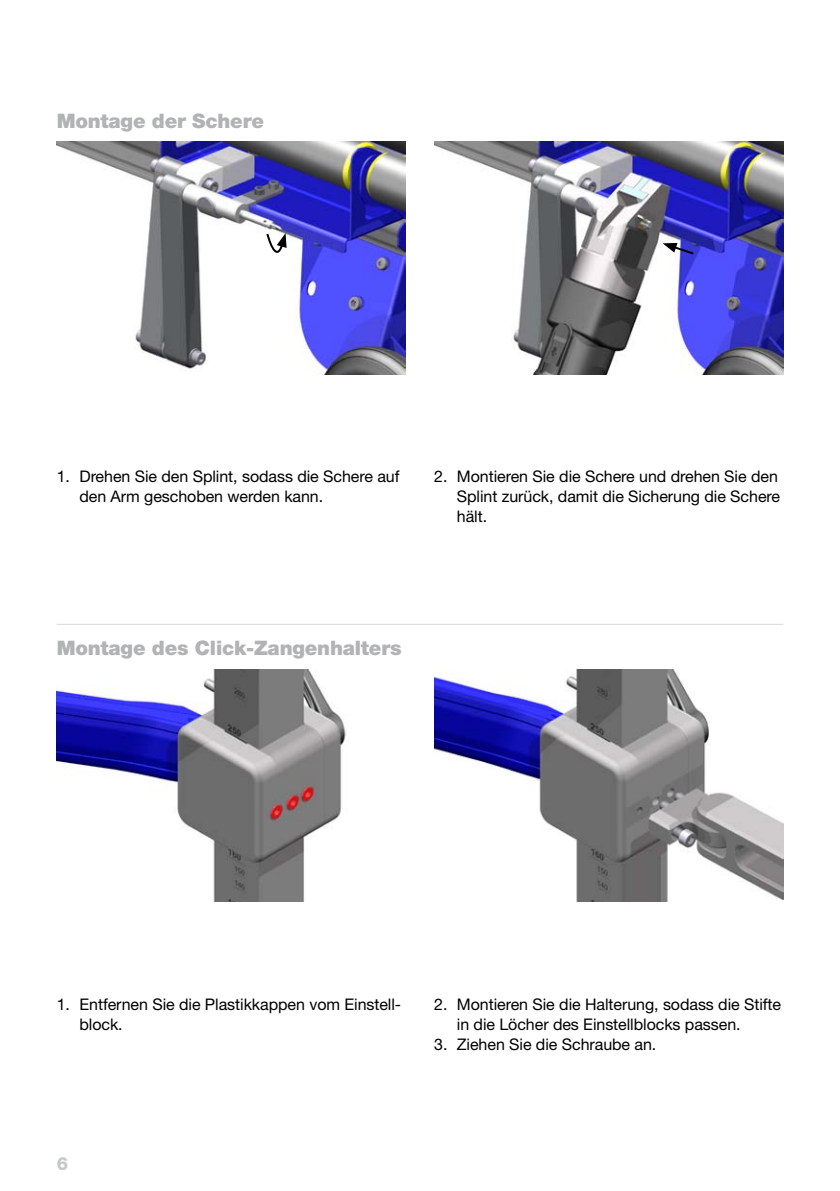
<style>
.page{position:relative;width:840px;height:1191px;background:#fff}
.page>*{position:absolute;margin:0;border:0;box-sizing:border-box;transform-origin:0 0}
.t1{font:900 20px "Helvetica Neue LT Pro";letter-spacing:-.01em;color:#b1b3b4}
.t2{font:800 18px "Helvetica Neue LT Pro";color:#c6c7c8}
.t3{font:16px/20px "Helvetica Neue LT Pro";letter-spacing:-.005em;color:#000}
</style>
<div class="page">
<img style="left:57px;top:669px;width:289px;height:232px">
<img style="left:57px;top:142px;width:348px;height:232px">
<img style="left:434px;top:669px;width:348px;height:232px">
<img style="left:434px;top:142px;width:348px;height:232px">
<svg style="left:265px;top:232px;width:21px;height:35px"></svg>
<hr style="left:57px;top:624px;width:725px;height:1px;background:#d9dadb">
<svg style="left:662px;top:243px;width:33px;height:13px"></svg>
<p class="t1" style="left:57px;top:108px;width:208px">Montage der Schere</p>
<p class="t3" style="left:79px;top:466px;width:321px;text-indent:-23px">1. Drehen Sie den Splint, sodass die Schere auf den Arm geschoben werden kann.</p>
<p class="t3" style="left:456px;top:466px;width:324px;text-indent:-23px">2. Montieren Sie die Schere und drehen Sie den<br>Splint zurück, damit die Sicherung die Schere hält.</p>
<p class="t1" style="left:57px;top:636px;width:346px">Montage des Click-Zangenhalters</p>
<p class="t3" style="left:79px;top:993px;width:323px;text-indent:-23px">1. Entfernen Sie die Plastikkappen vom Einstell&shy;block.</p>
<p class="t3" style="left:456px;top:993px;width:325px;text-indent:-23px">2. Montieren Sie die Halterung, sodass die Stifte in die Löcher des Einstellblocks passen.</p>
<p class="t3" style="left:434px;top:1033px;width:223px">3. Ziehen Sie die Schraube an.</p>
<p class="t2" style="left:57px;top:1152px;width:13px">6</p>
</div>
